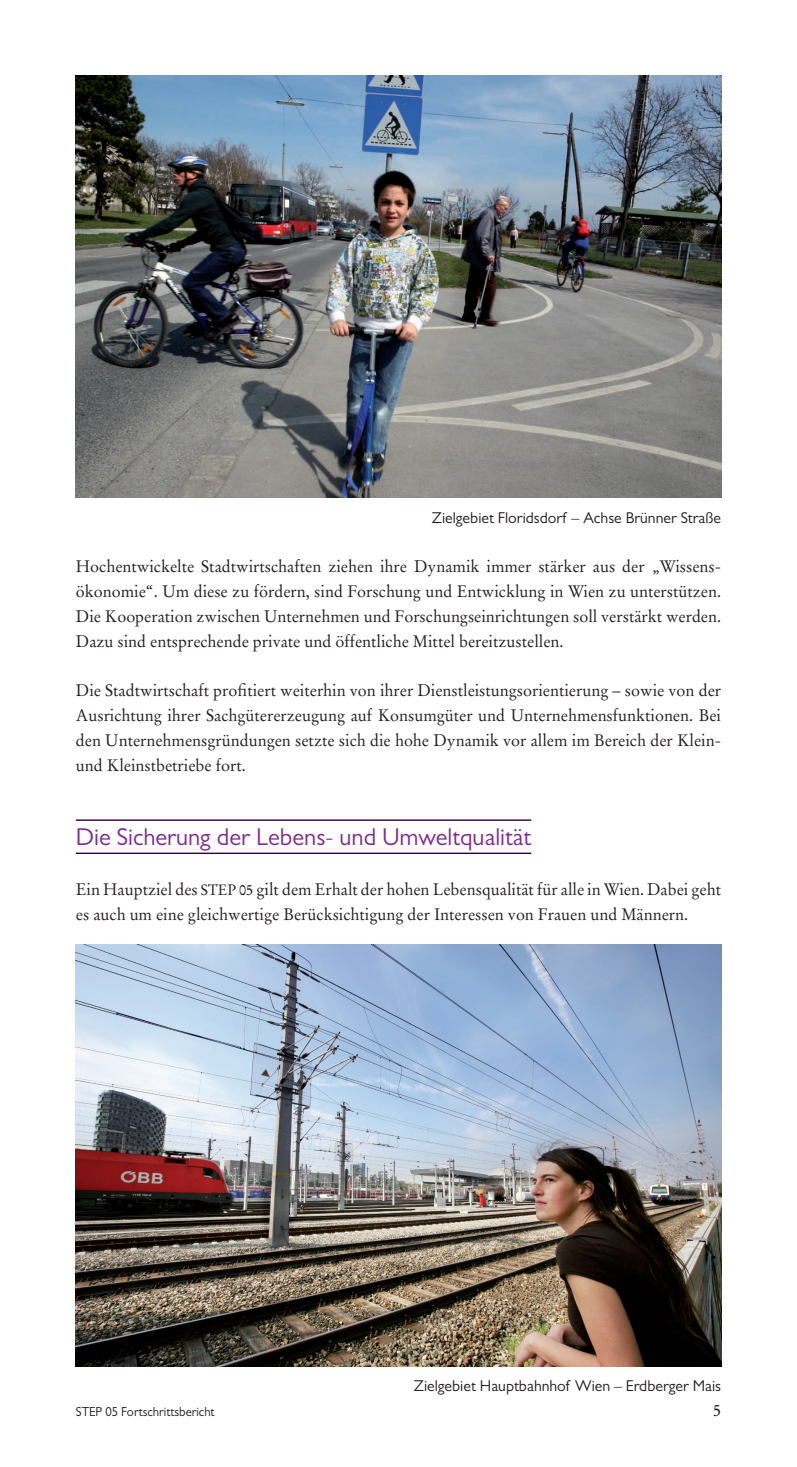
<style>
.page{position:relative;width:797px;height:1467px;background:#fff}
.page>*{position:absolute;margin:0;border:0;box-sizing:border-box;transform-origin:0 0}
.t1{font:24.5px "Gill Sans MT Pro";color:#802990}
.t2{font:16.62px/24.8px "Stempel Garamond";color:#231f20;text-align:justify}
.t3{font:15.75px "Gill Sans MT Pro";color:#231f20}
.t4{font:13.12px "Gill Sans MT Pro";color:#231f20}
.s1{font-size:14.88px}
</style>
<div class="page">
<hr style="left:76px;top:819px;width:455px;height:1px;background:#34003c">
<hr style="left:76px;top:852px;width:455px;height:2px;background:#34003c">
<img style="left:76px;top:944px;width:645px;height:422px">
<img style="left:76px;top:76px;width:645px;height:422px">
<p class="t3" style="left:432px;top:508px;width:291px">Zielgebiet Floridsdorf – Achse Brünner Straße</p>
<p class="t2" style="left:76px;top:554px;width:646px">Hochentwickelte Stadtwirtschaften ziehen ihre Dynamik immer stärker aus der „Wissens&shy;ökonomie“. Um diese zu fördern, sind Forschung und Entwicklung in Wien zu unterstützen.<br>Die Kooperation zwischen Unternehmen und Forschungseinrichtungen soll verstärkt werden.<br>Dazu sind entsprechende private und öffentliche Mittel bereitzustellen.</p>
<p class="t2" style="left:76px;top:678px;width:646px">Die Stadtwirtschaft profitiert weiterhin von ihrer Dienstleistungsorientierung – sowie von der Ausrichtung ihrer Sachgütererzeugung auf Konsumgüter und Unternehmensfunktionen. Bei den Unternehmensgründungen setzte sich die hohe Dynamik vor allem im Bereich der Klein&shy;und Kleinstbetriebe fort.</p>
<h1 class="t1" style="left:76px;top:822px;width:457px">Die Sicherung der Lebens- und Umweltqualität</h1>
<p class="t2" style="left:76px;top:876px;width:646px">Ein Hauptziel des <span class="s1">STEP 05</span> gilt dem Erhalt der hohen Lebensqualität für alle in Wien. Dabei geht es auch um eine gleichwertige Berücksichtigung der Interessen von Frauen und Männern.</p>
<p class="t3" style="left:414px;top:1376px;width:309px">Zielgebiet Hauptbahnhof Wien – Erdberger Mais</p>
<p class="t4" style="left:76px;top:1403px;width:140px">STEP 05 Fortschrittsbericht</p>
<p class="t2" style="left:713px;top:1397px;width:10px">5</p>
</div>
